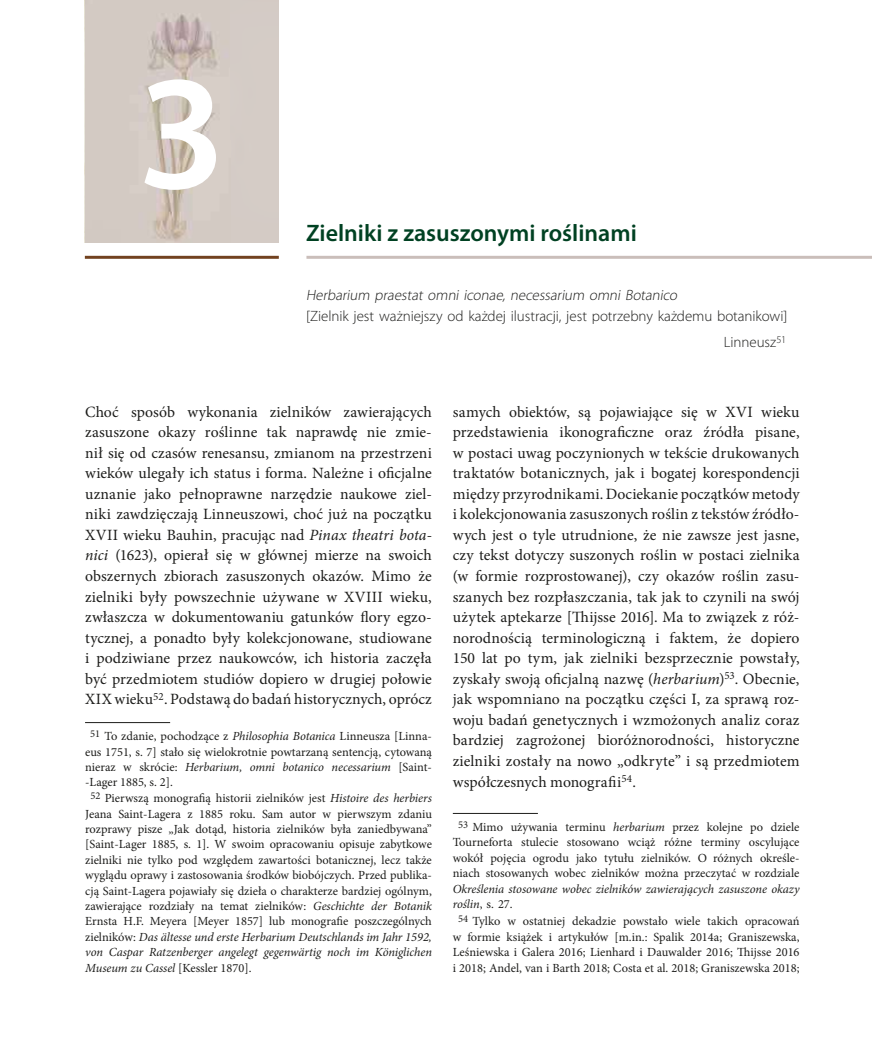
<style>
.page{position:relative;width:872px;height:1042px;background:#fff}
.page>*{position:absolute;margin:0;border:0;box-sizing:border-box;transform-origin:0 0}
.t1{font:600 164.4px "Myriad Pro";color:#fff}
.t2{font:600 23.85px "Myriad Pro";color:#004122}
.t3{font:15.75px/20.5px "Minion Pro";letter-spacing:.005em;color:#1d1d1b;text-align:justify}
.t4{font:300 15px "Myriad Pro";letter-spacing:-.005em;color:#1d1d1b}
.t5{font:italic 300 15px "Myriad Pro";color:#1d1d1b}
.t6{font:12.45px/15.5px "Minion Pro";color:#1d1d1b;text-align:justify}
.t7{font:italic 12.45px/15.5px "Minion Pro";letter-spacing:-.005em;color:#1d1d1b}
.s1{font-style:italic}
.s2{font-style:normal}
</style>
<div class="page">
<img style="left:85px;top:0;width:194px;height:242px">
<hr style="left:306px;top:256px;width:566px;height:3px;background:#cabeba">
<hr style="left:85px;top:256px;width:194px;height:3px;background:#724220">
<hr style="left:453px;top:813px;width:85px;height:1px;background:#1d1d1b">
<hr style="left:85px;top:722px;width:85px;height:1px;background:#1d1d1b">
<h1 class="t1" style="left:138px;top:28px;width:90px">3</h1>
<h2 class="t2" style="left:306px;top:218px;width:332px">Zielniki z zasuszonymi roślinami</h2>
<p class="t5" style="left:306px;top:286px;width:375px">Herbarium praestat omni iconae, necessarium omni Botanico</p>
<p class="t4" style="left:306px;top:307px;width:483px">[Zielnik jest ważniejszy od każdej ilustracji, jest potrzebny każdemu botanikowi]</p>
<p class="t4" style="left:724px;top:334px;width:64px">Linneusz<sup>51</sup></p>
<p class="t3" style="left:85px;top:401px;width:348px">Choć sposób wykonania zielników zawierających zasuszone okazy roślinne tak naprawdę nie zmie&shy;nił się od czasów renesansu, zmianom na przestrzeni wieków ulegały ich status i forma. Należne i oficjalne uznanie jako pełnoprawne narzędzie naukowe ziel&shy;niki zawdzięczają Linneuszowi, choć już na początku XVII wieku Bauhin, pracując nad <span class="s1">Pinax theatri bota&shy;nici</span> (1623), opierał się w głównej mierze na swoich obszernych zbiorach zasuszonych okazów. Mimo że zielniki były powszechnie używane w XVIII wieku, zwłaszcza w dokumentowaniu gatunków flory egzo&shy;tycznej, a ponadto były kolekcjonowane, studiowane i podziwiane przez naukowców, ich historia zaczęła być przedmiotem studiów dopiero w drugiej połowie XIX wieku<sup>52</sup>. Podstawą do badań historycznych, oprócz</p>
<p class="t6" style="left:85px;top:728px;width:348px;text-indent:5px"><sup>51</sup> To zdanie, pochodzące z <span class="s1">Philosophia Botanica</span> Linneusza [Linna&shy;eus 1751, s. 7] stało się wielokrotnie powtarzaną sentencją, cytowaną nieraz w skrócie: <span class="s1">Herbarium, omni botanico necessarium</span> [Saint--Lager 1885, s. 2].</p>
<p class="t6" style="left:85px;top:790px;width:348px;text-indent:5px"><sup>52</sup> Pierwszą monografią historii zielników jest <span class="s1">Histoire des herbiers </span>Jeana Saint-Lagera z 1885 roku. Sam autor w pierwszym zdaniu rozprawy pisze „Jak dotąd, historia zielników była zaniedbywana” [Saint-Lager 1885, s. 1]. W swoim opracowaniu opisuje zabytkowe zielniki nie tylko pod względem zawartości botanicznej, lecz także wyglądu oprawy i zastosowania środków biobójczych. Przed publika&shy;cją Saint-Lagera pojawiały się dzieła o charakterze bardziej ogólnym, zawierające rozdziały na temat zielników: <span class="s1">Geschichte der Botanik </span>Ernsta H.F. Meyera [Meyer 1857] lub monografie poszczególnych zielników: <span class="s1">Das ältesse und erste Herbarium Deutschlands im Jahr 1592, von Caspar Ratzenberger angelegt gegenwärtig noch im Königlichen Museum zu Cassel</span> [Kessler 1870].</p>
<p class="t3" style="left:453px;top:401px;width:348px">samych obiektów, są pojawiające się w XVI wieku przedstawienia ikonograficzne oraz źródła pisane, w postaci uwag poczynionych w tekście drukowanych traktatów botanicznych, jak i bogatej korespondencji między przyrodnikami. Dociekanie początków metody i kolekcjonowania zasuszonych roślin z tekstów źródło&shy;wych jest o tyle utrudnione, że nie zawsze jest jasne, czy tekst dotyczy suszonych roślin w postaci zielnika (w formie rozprostowanej), czy okazów roślin zasu&shy;szanych bez rozpłaszczania, tak jak to czynili na swój użytek aptekarze [Thijsse 2016]. Ma to związek z róż&shy;norodnością terminologiczną i faktem, że dopiero 150 lat po tym, jak zielniki bezsprzecznie powstały, zyskały swoją oficjalną nazwę (<span class="s1">herbarium</span>)<sup>53</sup>. Obecnie, jak wspomniano na początku części I, za sprawą roz&shy;woju badań genetycznych i wzmożonych analiz coraz bardziej zagrożonej bioróżnorodności, historyczne zielniki zostały na nowo „odkryte” i są przedmiotem współczesnych monografii<sup>54</sup>.</p>
<p class="t6" style="left:453px;top:819px;width:348px;text-align:center"><sup>53</sup> Mimo używania terminu <span class="s1">herbarium</span> przez kolejne po dziele Tourneforta stulecie stosowano wciąż różne terminy oscylujące wokół pojęcia ogrodu jako tytułu zielników. O różnych określe&shy;niach stosowanych wobec zielników można przeczytać w rozdziale</p>
<p class="t7" style="left:453px;top:881px;width:348px">Określenia stosowane wobec zielników zawierających zasuszone okazy roślin<span class="s2">, s. 27.</span></p>
<p class="t6" style="left:453px;top:914px;width:348px;text-align:center"><sup>54</sup> Tylko w ostatniej dekadzie powstało wiele takich opracowań w formie książek i artykułów [m.in.: Spalik 2014a; Graniszewska, Leśniewska i Galera 2016; Lienhard i Dauwalder 2016; Thijsse 2016 i 2018; Andel, van i Barth 2018; Costa et al. 2018; Graniszewska 2018;</p>
</div>
